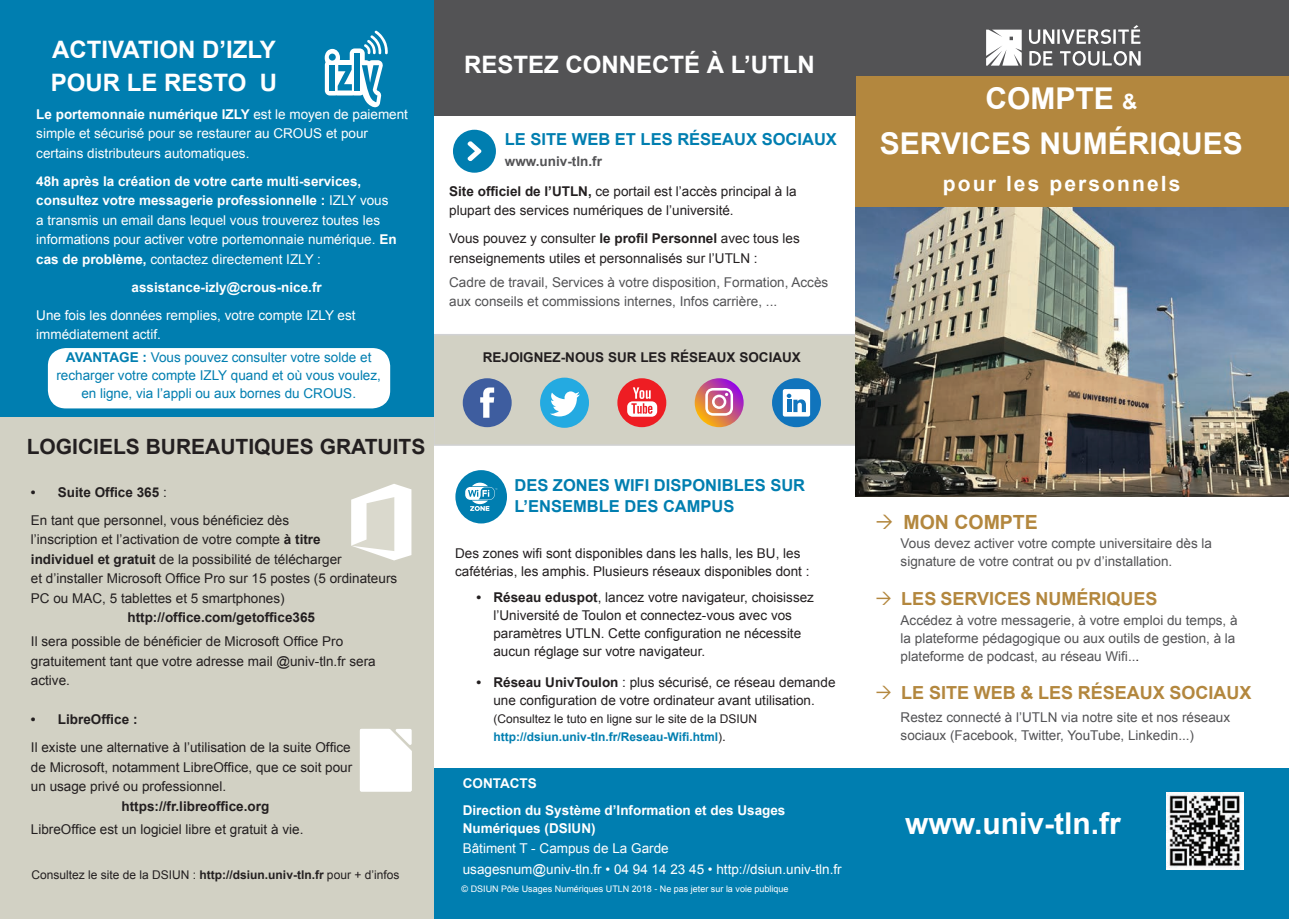
<style>
.page{position:relative;width:1289px;height:919px;background:#fff}
.page>*{position:absolute;margin:0;border:0;box-sizing:border-box;transform-origin:0 0}
.t1{font:700 30px/45px "Arial";color:#fff;text-align:center}
.t2{font:700 24px/33px "Arial";color:#fff}
.t3{font:700 21px "Arial";color:#231f20}
.t4{font:700 21px "Arial";letter-spacing:.1em;color:#fff}
.t5{font:700 19.5px "Arial";color:#b3873e}
.t6{font:700 18px "Arial";color:#b3873e}
.t7{font:700 16.5px/21px "Arial";color:#007eb0}
.t8{font:13.5px/19.5px "Arial";color:#231f20}
.t9{font:13.5px/19.5px "Arial";color:#fff}
.t10{font:13.5px/18px "Arial";color:#535355}
.t11{font:13.5px/18px "Arial";color:#007eb0;text-align:center}
.t12{font:700 13.5px "Arial";color:#231f20}
.t13{font:700 13.5px/26.5px "Arial";color:#fff}
.t14{font:12px/18px "Arial";color:#231f20}
.t15{font:9px "Arial";color:#fff}
.s1{font-weight:700}
.s2{font-weight:700;color:#535355}
.s3{font-weight:700;color:#007eb0}
.s4{font-size:13.5px}
.s5{font-size:21px}
.s6{color:#231f20}
</style>
<div class="page">
<div style="left:855px;top:0;width:433px;height:77px;background:#535355"></div>
<div style="left:434px;top:768px;width:854px;height:150px;background:#007eb0"></div>
<div style="left:855px;top:77px;width:433px;height:131px;background:#b3873e"></div>
<div style="left:434px;top:0;width:421px;height:115px;background:#535355"></div>
<div style="left:434px;top:334px;width:421px;height:111px;background:#d2d1c4"></div>
<div style="left:433px;top:334px;width:423px;height:112px;border:2px solid #d1d2d4"></div>
<div style="left:0;top:0;width:433px;height:421px;background:#007eb0"></div>
<div style="left:0;top:418px;width:433px;height:500px;background:#d2d1c4"></div>
<img style="left:855px;top:208px;width:433px;height:289px">
<div style="left:360px;top:728px;width:51px;height:63px;background:#fff"></div>
<svg style="left:351px;top:484px;width:60px;height:76px"></svg>
<img style="left:1166px;top:792px;width:77px;height:76px">
<div style="left:453px;top:130px;width:43px;height:43px;background:#007eb0;border-radius:50%"></div>
<svg style="left:467px;top:141px;width:14px;height:20px"></svg>
<svg style="left:540px;top:377px;width:49px;height:51px"></svg>
<svg style="left:694px;top:378px;width:49px;height:49px"></svg>
<svg style="left:617px;top:378px;width:49px;height:49px"></svg>
<svg style="left:463px;top:378px;width:48px;height:49px"></svg>
<svg style="left:772px;top:378px;width:49px;height:49px"></svg>
<hr style="left:787px;top:399px;width:4px;height:13px;background:#1074bc">
<div style="left:455px;top:470px;width:52px;height:53px;background:#007eb0;border-radius:50%"></div>
<svg style="left:465px;top:482px;width:32px;height:29px"></svg>
<svg style="left:325px;top:31px;width:63px;height:76px"></svg>
<div style="left:48px;top:348px;width:342px;height:60px;background:#fff;border-radius:18px"></div>
<svg style="left:986px;top:30px;width:35px;height:36px"></svg>
<svg style="left:1029px;top:25px;width:111px;height:19px"></svg>
<svg style="left:1029px;top:51px;width:23px;height:15px"></svg>
<svg style="left:1060px;top:51px;width:80px;height:15px"></svg>
<h2 class="t2" style="left:51px;top:34px;width:228px">ACTIVATION D’IZLY<br>POUR LE RESTO U</h2>
<p class="t9" style="left:36px;top:104px;width:373px"><span class="s1">Le portemonnaie numérique IZLY</span> est le moyen de paiement simple et sécurisé pour se restaurer au CROUS et pour certains distributeurs automatiques.</p>
<p class="t9" style="left:36px;top:171px;width:362px"><span class="s1">48h après la création de votre carte multi-services, consultez votre messagerie professionnelle :</span> IZLY vous a transmis un email dans lequel vous trouverez toutes les informations pour activer votre portemonnaie numérique. <span class="s1">En cas de problème,</span> contactez directement IZLY :</p>
<p class="t13" style="left:131px;top:274px;width:192px">assistance-izly@crous-nice.fr</p>
<p class="t9" style="left:36px;top:305px;width:321px">Une fois les données remplies, votre compte IZLY est immédiatement actif.</p>
<p class="t11" style="left:56px;top:348px;width:326px"><span class="s1">AVANTAGE :</span> Vous pouvez consulter votre solde et recharger votre compte IZLY quand et où vous voulez, en ligne, via l’appli ou aux bornes du CROUS.</p>
<h3 class="t3" style="left:27px;top:432px;width:400px">LOGICIELS BUREAUTIQUES GRATUITS</h3>
<p class="t8" style="left:31px;top:478px;width:260px;line-height:28px"><span class="s1">• Suite Office 365</span> :<br>En tant que personnel, vous bénéficiez dès</p>
<p class="t8" style="left:31px;top:530px;width:368px">l’inscription et l’activation de votre compte <span class="s1">à titre<br>individuel et gratuit</span> de la possibilité de télécharger<br>et d’installer Microsoft Office Pro sur 15 postes (5 ordinateurs PC ou MAC, 5 tablettes et 5 smartphones)</p>
<p class="t12" style="left:127px;top:608px;width:189px">http://office.com/getoffice365</p>
<p class="t8" style="left:31px;top:631px;width:346px">Il sera possible de bénéficier de Microsoft Office Pro gratuitement tant que votre adresse mail @univ-tln.fr sera active.</p>
<p class="t12" style="left:31px;top:710px;width:108px">• LibreOffice :</p>
<p class="t8" style="left:31px;top:737px;width:323px;text-align:justify">Il existe une alternative à l’utilisation de la suite Office de Microsoft, notamment LibreOffice, que ce soit pour un usage privé ou professionnel.</p>
<p class="t12" style="left:121px;top:797px;width:149px">https://fr.libreoffice.org</p>
<p class="t8" style="left:31px;top:820px;width:274px">LibreOffice est un logiciel libre et gratuit à vie.</p>
<p class="t14" style="left:31px;top:865px;width:369px">Consultez le site de la DSIUN : <span class="s1">http://dsiun.univ-tln.fr</span> pour + d’infos</p>
<h2 class="t2" style="left:464px;top:49px;width:352px">RESTEZ CONNECTÉ À L’UTLN</h2>
<p class="t7" style="left:505px;top:129px;width:333px">LE SITE WEB ET LES RÉSEAUX SOCIAUX</p>
<p class="t8" style="left:449px;top:147px;width:349px;line-height:29.4px;text-indent:56px"><span class="s2">www.univ-tln.fr<br></span><span class="s1">Site officiel de l’UTLN,</span> ce portail est l’accès principal à la</p>
<p class="t8" style="left:449px;top:197px;width:352px;line-height:28px">plupart des services numériques de l’université.<br>Vous pouvez y consulter <span class="s1">le profil Personnel</span> avec tous les</p>
<p class="t8" style="left:449px;top:248px;width:310px">renseignements utiles et personnalisés sur l’UTLN :</p>
<p class="t10" style="left:449px;top:272px;width:380px;line-height:19.5px">Cadre de travail, Services à votre disposition, Formation, Accès aux conseils et commissions internes, Infos carrière, ...</p>
<p class="t12" style="left:483px;top:348px;width:320px">REJOIGNEZ-NOUS SUR LES RÉSEAUX SOCIAUX</p>
<p class="t7" style="left:514px;top:475px;width:292px">DES ZONES WIFI DISPONIBLES SUR<br>L’ENSEMBLE DES CAMPUS</p>
<p class="t8" style="left:455px;top:544px;width:356px;line-height:18px">Des zones wifi sont disponibles dans les halls, les BU, les cafétérias, les amphis. Plusieurs réseaux disponibles dont :</p>
<p class="t8" style="left:493px;top:588px;width:322px;line-height:18px;text-indent:-17px"><span class="s1">• Réseau eduspot</span>, lancez votre navigateur, choisissez l’Université de Toulon et connectez-vous avec vos paramètres UTLN. Cette configuration ne nécessite aucun réglage sur votre navigateur.</p>
<p class="t8" style="left:476px;top:673px;width:360px;line-height:18px;text-align:center"><span class="s1">• Réseau UnivToulon</span> : plus sécurisé, ce réseau demande une configuration de votre ordinateur avant utilisation.</p>
<p class="t14" style="left:493px;top:709px;width:265px">(Consultez le tuto en ligne sur le site de la DSIUN <span class="s3">http://dsiun.univ-tln.fr/Reseau-Wifi.html</span>)<span class="s4">.</span></p>
<p class="t13" style="left:463px;top:770px;width:324px">CONTACTS<br>Direction du Système d’Information et des Usages</p>
<p class="t13" style="left:463px;top:814px;width:134px">Numériques (DSIUN)</p>
<p class="t9" style="left:463px;top:838px;width:380px;line-height:20.5px">Bâtiment T - Campus de La Garde<br>usagesnum@univ-tln.fr • 04 94 14 23 45 • http://dsiun.univ-tln.fr</p>
<p class="t15" style="left:461px;top:882px;width:328px">© DSIUN Pôle Usages Numériques UTLN 2018 - Ne pas jeter sur la voie publique</p>
<h1 class="t1" style="left:879px;top:77px;width:364px">COMPTE <span class="s5">&amp;<br></span>SERVICES NUMÉRIQUES</h1>
<h3 class="t4" style="left:943px;top:169px;width:239px">pour les personnels</h3>
<h3 class="t5" style="left:903px;top:509px;width:136px">MON COMPTE</h3>
<p class="t10" style="left:900px;top:534px;width:313px">Vous devez activer votre compte universitaire dès la signature de votre contrat ou pv d’installation.</p>
<h3 class="t6" style="left:901px;top:586px;width:258px">LES SERVICES NUMÉRIQUES</h3>
<p class="t10" style="left:900px;top:611px;width:338px">Accédez à votre messagerie, à votre emploi du temps, à la plateforme pédagogique ou aux outils de gestion, à la plateforme de podcast, au réseau Wifi..<span class="s6">.</span></p>
<h3 class="t6" style="left:901px;top:681px;width:352px">LE SITE WEB &amp; LES RÉSEAUX SOCIAUX</h3>
<p class="t10" style="left:900px;top:708px;width:331px">Restez connecté à l’UTLN via notre site et nos réseaux sociaux (Facebook, Twitter, YouTube, Linkedin...)</p>
<h1 class="t1" style="left:905px;top:801px;width:217px">www.univ-tln.fr</h1>
</div>
